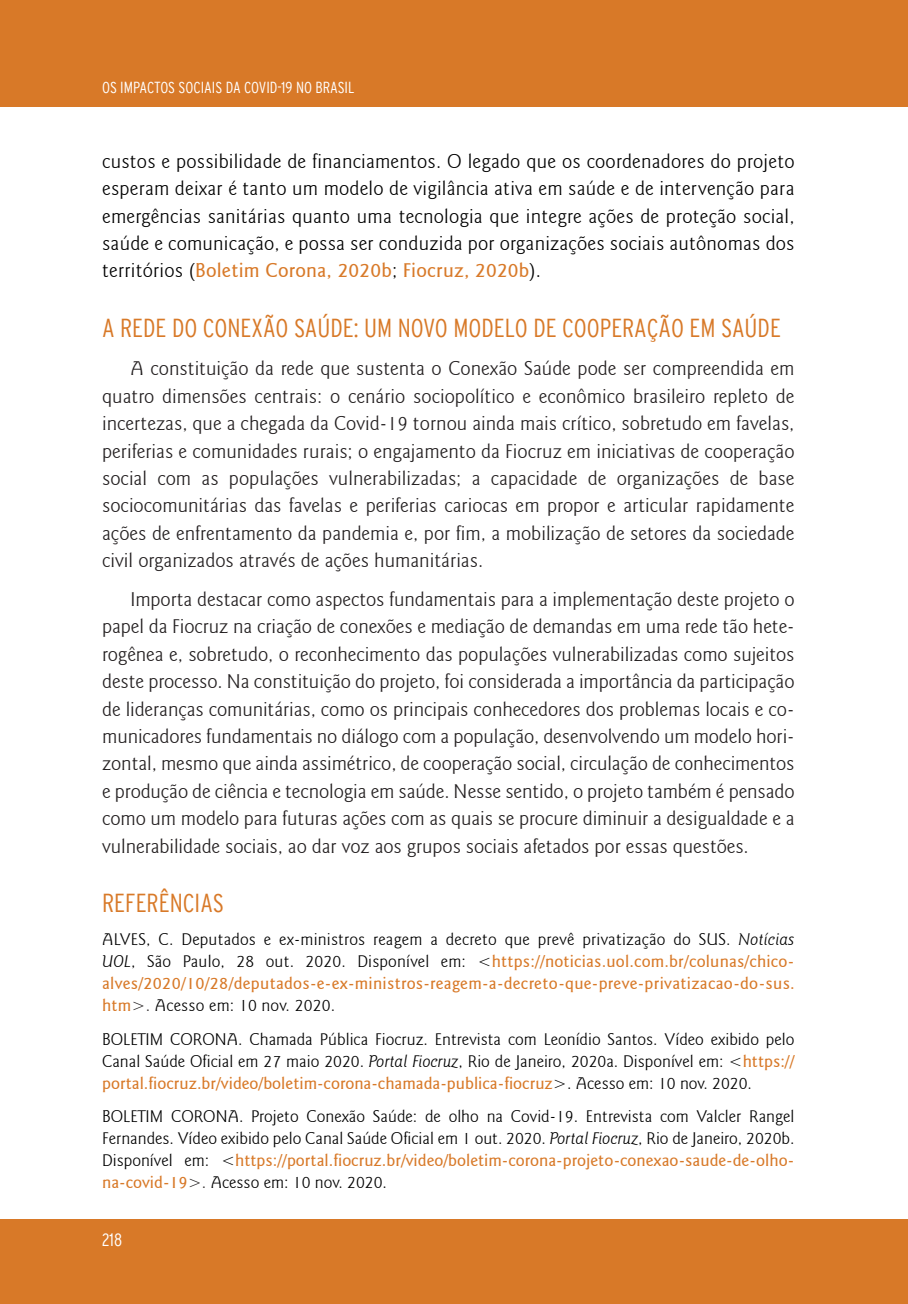
<style>
.page{position:relative;width:908px;height:1304px;background:#fff}
.page>*{position:absolute;margin:0;border:0;box-sizing:border-box;transform-origin:0 0}
.subiitulo_-_nivel_1{font:300 condensed 26px "Interstate";color:#d87928}
.corpo_do_texto{font:300 20px/27.4px "Goudy Sans IT Cby BT";letter-spacing:-.005em;color:#231f20;text-align:justify}
.corpo_do_texto-2{font:300 20px/27.2px "Goudy Sans IT Cby BT";letter-spacing:.01em;color:#000;text-align:justify}
.t1{font:300 condensed 18px "Interstate";color:#fff}
.referencias{font:300 17px/22px "Goudy Sans IT Cby BT";color:#000;text-align:justify}
.referencias-2{font:500 17px/22px "Goudy Sans IT Cby BT";letter-spacing:.015em;color:#d87928;text-align:justify}
.t2{font:300 condensed 16px "Interstate";color:#fff}
.s1{font-weight:500;color:#d87928}
.s2{font-weight:300;color:#000}
.s3{font-weight:300;font-style:italic;color:#000}
.s4{font-weight:300;color:#231f20}
.s5{font-style:italic}
.s6{color:#231f20}
</style>
<div class="page">
<div style="left:0;top:1219px;width:907px;height:85px;background:#d87928"></div>
<div style="left:0;top:0;width:907px;height:107px;background:#d87928"></div>
<p class="t2" style="left:102px;top:78px;width:254px">OS IMPACTOS SOCIAIS DA COVID-19 NO BRASIL</p>
<p class="corpo_do_texto-2" style="left:102px;top:148px;width:693px">custos e possibilidade de financiamentos. O legado que os coordenadores do projeto esperam deixar é tanto um modelo de vigilância ativa em saúde e de intervenção para emergências sanitárias quanto uma tecnologia que integre ações de proteção social, saúde e comunicação, e possa ser conduzida por organizações sociais autônomas dos territórios (<span class="s1">Boletim Corona, 2020b</span>; <span class="s1">Fiocruz, 2020b</span>).</p>
<p class="subiitulo_-_nivel_1" style="left:102px;top:313px;width:680px">A REDE DO CONEXÃO SAÚDE: UM NOVO MODELO DE COOPERAÇÃO EM SAÚDE</p>
<p class="corpo_do_texto" style="left:102px;top:355px;width:693px;text-indent:28px">A constituição da rede que sustenta o Conexão Saúde pode ser compreendida em quatro dimensões centrais: o cenário sociopolítico e econômico brasileiro repleto de incertezas, que a chegada da Covid-19 tornou ainda mais crítico, sobretudo em favelas, periferias e comunidades rurais; o engajamento da Fiocruz em iniciativas de cooperação social com as populações vulnerabilizadas; a capacidade de organizações de base sociocomunitárias das favelas e periferias cariocas em propor e articular rapidamente ações de enfrentamento da pandemia e, por fim, a mobilização de setores da sociedade civil organizados através de ações humanitárias.</p>
<p class="corpo_do_texto" style="left:102px;top:586px;width:693px;text-indent:28px">Importa destacar como aspectos fundamentais para a implementação deste projeto o papel da Fiocruz na criação de conexões e mediação de demandas em uma rede tão hete&shy;rogênea e, sobretudo, o reconhecimento das populações vulnerabilizadas como sujeitos deste processo. Na constituição do projeto, foi considerada a importância da participação de lideranças comunitárias, como os principais conhecedores dos problemas locais e co&shy;municadores fundamentais no diálogo com a população, desenvolvendo um modelo hori&shy;zontal, mesmo que ainda assimétrico, de cooperação social, circulação de conhecimentos e produção de ciência e tecnologia em saúde. Nesse sentido, o projeto também é pensado como um modelo para futuras ações com as quais se procure diminuir a desigualdade e a vulnerabilidade sociais, ao dar voz aos grupos sociais afetados por essas questões.</p>
<p class="subiitulo_-_nivel_1" style="left:102px;top:888px;width:123px">REFERÊNCIAS</p>
<p class="referencias-2" style="left:102px;top:929px;width:693px"><span class="s2">ALVES, C. Deputados e ex-ministros reagem a decreto que prevê privatização do SUS.</span> <span class="s3">Notícias UOL</span><span class="s2">, São Paulo, 28 out. 2020. Disponível em: &lt;</span>https://noticias.uol.com.br/colunas/chico&shy;alves/2020/10/28/deputados-e-ex-ministros-reagem-a-decreto-que-preve-privatizacao-do-sus. htm<span class="s4">&gt;.</span> <span class="s2">Acesso em: 10 nov. 2020.</span></p>
<p class="referencias" style="left:102px;top:1028px;width:693px">BOLETIM CORONA. Chamada Pública Fiocruz. Entrevista com Leonídio Santos. Vídeo exibido pelo Canal Saúde Oficial em 27 maio 2020. <span class="s5">Portal Fiocruz</span>, Rio de Janeiro, 2020a. Disponível em: &lt;<span class="s1">https:// portal.fiocruz.br/video/boletim-corona-chamada-publica-fiocruz</span>&gt;. Acesso em: 10 nov. 2020.</p>
<p class="referencias" style="left:102px;top:1105px;width:693px">BOLETIM CORONA. Projeto Conexão Saúde: de olho na Covid-19. Entrevista com Valcler Rangel Fernandes. Vídeo exibido pelo Canal Saúde Oficial em 1 out. 2020. <span class="s5">Portal Fiocruz</span>, Rio de Janeiro, 2020b.<br>Disponível em: &lt;<span class="s1">https://portal.fiocruz.br/video/boletim-corona-projeto-conexao-saude-de-olho&shy;na-covid-19</span><span class="s6">&gt;.</span> Acesso em: 10 nov. 2020.</p>
<p class="t1" style="left:102px;top:1230px;width:21px">218</p>
</div>
